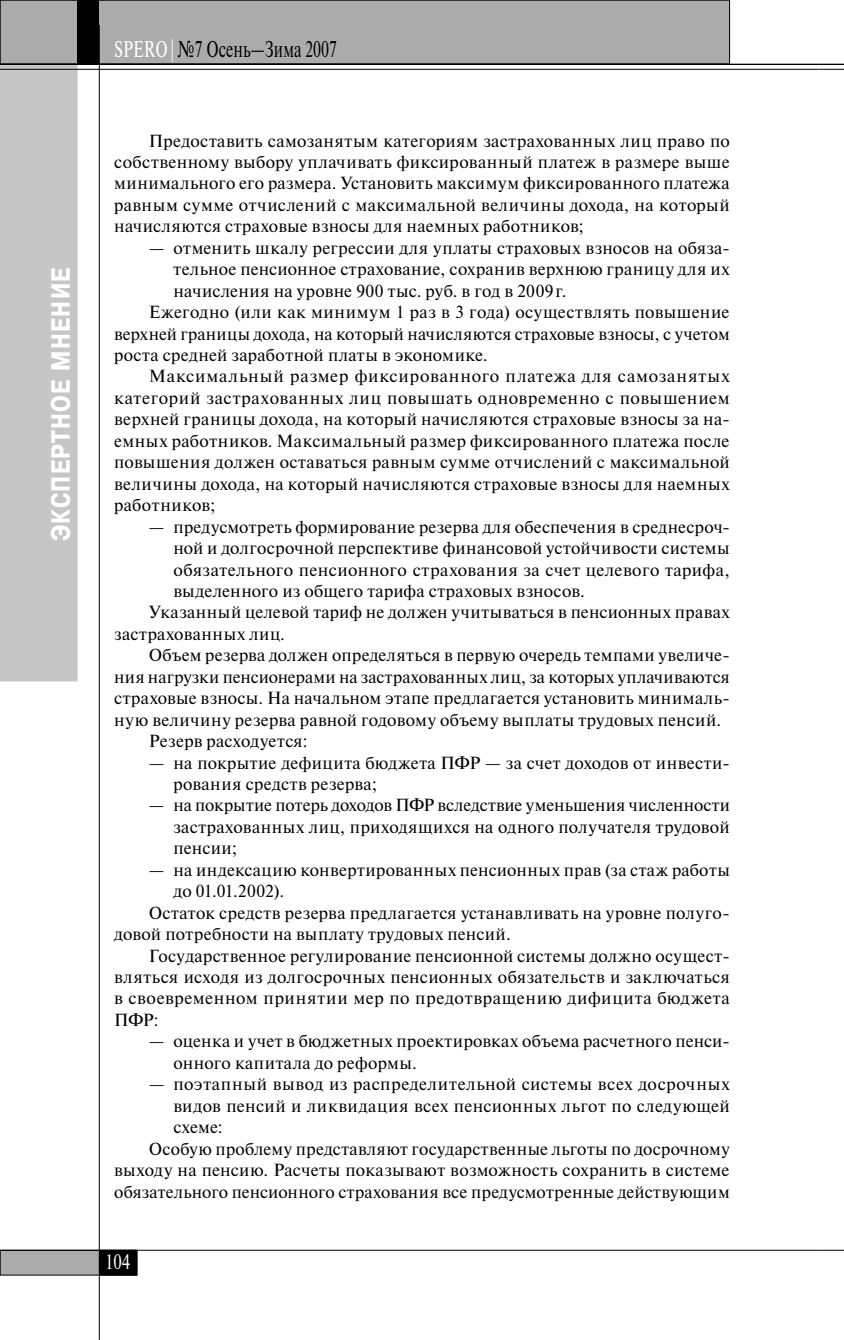
<style>
.page{position:relative;width:844px;height:1340px;background:#fff}
.page>*{position:absolute;margin:0;border:0;box-sizing:border-box;transform-origin:0 0}
.t1{font:700 26.25px "Pragmatica Cond C";letter-spacing:.05em;color:#fff}
.t2{font:22.75px "Newton C";color:#000;scale:.7 1}
.t3{font:21px "Newton C";color:#fff;scale:.8 1}
.t4{font:17.5px/21.5px "Newton C";letter-spacing:.02em;color:#000;text-align:justify}
.t5{font:17.5px "Newton C";letter-spacing:.04em;color:#000}
.t6{font:17.5px "Newton C";letter-spacing:.05em;color:#000}
.t7{font:17.5px "Newton C";color:#000}
.s1{color:#fff}
</style>
<div class="page">
<div style="left:0;top:61px;width:77px;height:620px;background:#c6c6c6"></div>
<div style="left:0;top:0;width:729px;height:64px;background:#ababab"></div>
<div style="left:0;top:0;width:729px;height:64px;border:1px solid #000"></div>
<div style="left:77px;top:0;width:22px;height:64px;background:#000"></div>
<div style="left:0;top:1250px;width:136px;height:25px;background:#ababab"></div>
<div style="left:0;top:1250px;width:137px;height:25px;border:1px solid #000"></div>
<div style="left:100px;top:1250px;width:37px;height:25px;background:#000"></div>
<hr style="left:99px;top:25px;width:1px;height:1314px;background:#000">
<hr style="left:0;top:64px;width:819px;height:1px;background:#000">
<hr style="left:0;top:69px;width:819px;height:1px;background:#000">
<hr style="left:0;top:1249px;width:819px;height:1px;background:#000">
<svg style="left:819px;top:64px;width:24px;height:6px"></svg>
<svg style="left:819px;top:1249px;width:24px;height:1px"></svg>
<h1 class="t1" style="left:51px;top:541px;width:275px;rotate:-90deg">ЭКСПЕРТНОЕ МНЕНИЕ</h1>
<h2 class="t2" style="left:114px;top:41px;width:320px"><span class="s1">SPERO |</span> №7 Осень—Зима 2007</h2>
<p class="t4" style="left:114px;top:131px;width:617px;text-indent:35px">Предоставить самозанятым категориям застрахованных лиц право по собственному выбору уплачивать фиксированный платеж в размере выше минимального его размера. Установить максимум фиксированного платежа равным сумме отчислений с максимальной величины дохода, на который начисляются страховые взносы для наемных работников;</p>
<p class="t4" style="left:149px;top:238px;width:582px">— отменить шкалу регрессии для уплаты страховых взносов на обяза-</p>
<p class="t4" style="left:173px;top:260px;width:557px">тельное пенсионное страхование, сохранив верхнюю границу для их</p>
<p class="t4" style="left:173px;top:281px;width:394px">начисления на уровне 900 тыс. руб. в год в 2009 г.</p>
<p class="t5" style="left:149px;top:306px;width:582px">Ежегодно (или как минимум 1 раз в 3 года) осуществлять повышение</p>
<p class="t4" style="left:114px;top:324px;width:617px">верхней границы дохода, на который начисляются страховые взносы, с учетом</p>
<p class="t4" style="left:114px;top:346px;width:375px">роста средней заработной платы в экономике.</p>
<p class="t6" style="left:149px;top:370px;width:582px">Максимальный размер фиксированного платежа для самозанятых</p>
<p class="t4" style="left:114px;top:388px;width:617px">категорий застрахованных лиц повышать одновременно с повышением</p>
<p class="t4" style="left:114px;top:410px;width:617px">верхней границы дохода, на который начисляются страховые взносы за на-</p>
<p class="t4" style="left:114px;top:431px;width:616px">емных работников. Максимальный размер фиксированного платежа после</p>
<p class="t4" style="left:114px;top:453px;width:617px">повышения должен оставаться равным сумме отчислений с максимальной</p>
<p class="t4" style="left:114px;top:474px;width:617px">величины дохода, на который начисляются страховые взносы для наемных</p>
<p class="t4" style="left:114px;top:496px;width:103px">работников;</p>
<p class="t4" style="left:149px;top:517px;width:582px">— предусмотреть формирование резерва для обеспечения в среднесроч-</p>
<p class="t4" style="left:173px;top:538px;width:557px">ной и долгосрочной перспективе финансовой устойчивости системы</p>
<p class="t4" style="left:173px;top:560px;width:557px">обязательного пенсионного страхования за счет целевого тарифа,</p>
<p class="t4" style="left:173px;top:581px;width:413px">выделенного из общего тарифа страховых взносов.</p>
<p class="t4" style="left:149px;top:603px;width:582px">Указанный целевой тариф не должен учитываться в пенсионных правах</p>
<p class="t4" style="left:114px;top:624px;width:172px">застрахованных лиц.</p>
<p class="t4" style="left:149px;top:646px;width:582px">Объем резерва должен определяться в первую очередь темпами увеличе-</p>
<p class="t4" style="left:114px;top:667px;width:617px">ния нагрузки пенсионерами на застрахованных лиц, за которых уплачиваются</p>
<p class="t4" style="left:114px;top:689px;width:617px">страховые взносы. На начальном этапе предлагается установить минималь-</p>
<p class="t4" style="left:114px;top:710px;width:608px">ную величину резерва равной годовому объему выплаты трудовых пенсий.</p>
<p class="t4" style="left:149px;top:731px;width:160px">Резерв расходуется:</p>
<p class="t4" style="left:173px;top:753px;width:557px;text-indent:-24px">— на покрытие дефицита бюджета ПФР — за счет доходов от инвести&shy;рования средств резерва;</p>
<p class="t4" style="left:173px;top:796px;width:558px;text-indent:-24px">— на покрытие потерь доходов ПФР вследствие уменьшения численности застрахованных лиц, приходящихся на одного получателя трудовой пенсии;</p>
<p class="t4" style="left:149px;top:860px;width:582px">— на индексацию конвертированных пенсионных прав (за стаж работы</p>
<p class="t7" style="left:173px;top:885px;width:112px">до 01.01.2002).</p>
<p class="t4" style="left:149px;top:903px;width:582px">Остаток средств резерва предлагается устанавливать на уровне полуго-</p>
<p class="t4" style="left:114px;top:924px;width:398px">довой потребности на выплату трудовых пенсий.</p>
<p class="t4" style="left:149px;top:946px;width:582px">Государственное регулирование пенсионной системы должно осущест-</p>
<p class="t4" style="left:114px;top:967px;width:617px">вляться исходя из долгосрочных пенсионных обязательств и заключаться</p>
<p class="t4" style="left:114px;top:989px;width:617px">в своевременном принятии мер по предотвращению дифицита бюджета</p>
<p class="t4" style="left:114px;top:1010px;width:46px">ПФР:</p>
<p class="t4" style="left:173px;top:1032px;width:557px;text-indent:-24px">— оценка и учет в бюджетных проектировках объема расчетного пенси&shy;онного капитала до реформы.</p>
<p class="t4" style="left:149px;top:1074px;width:582px">— поэтапный вывод из распределительной системы всех досрочных</p>
<p class="t4" style="left:173px;top:1096px;width:557px">видов пенсий и ликвидация всех пенсионных льгот по следующей</p>
<p class="t4" style="left:173px;top:1117px;width:51px">схеме:</p>
<p class="t4" style="left:149px;top:1139px;width:582px">Особую проблему представляют государственные льготы по досрочному</p>
<p class="t4" style="left:114px;top:1160px;width:616px">выходу на пенсию. Расчеты показывают возможность сохранить в системе</p>
<p class="t4" style="left:114px;top:1182px;width:617px">обязательного пенсионного страхования все предусмотренные действующим</p>
<p class="t3" style="left:105px;top:1254px;width:33px">104</p>
</div>
